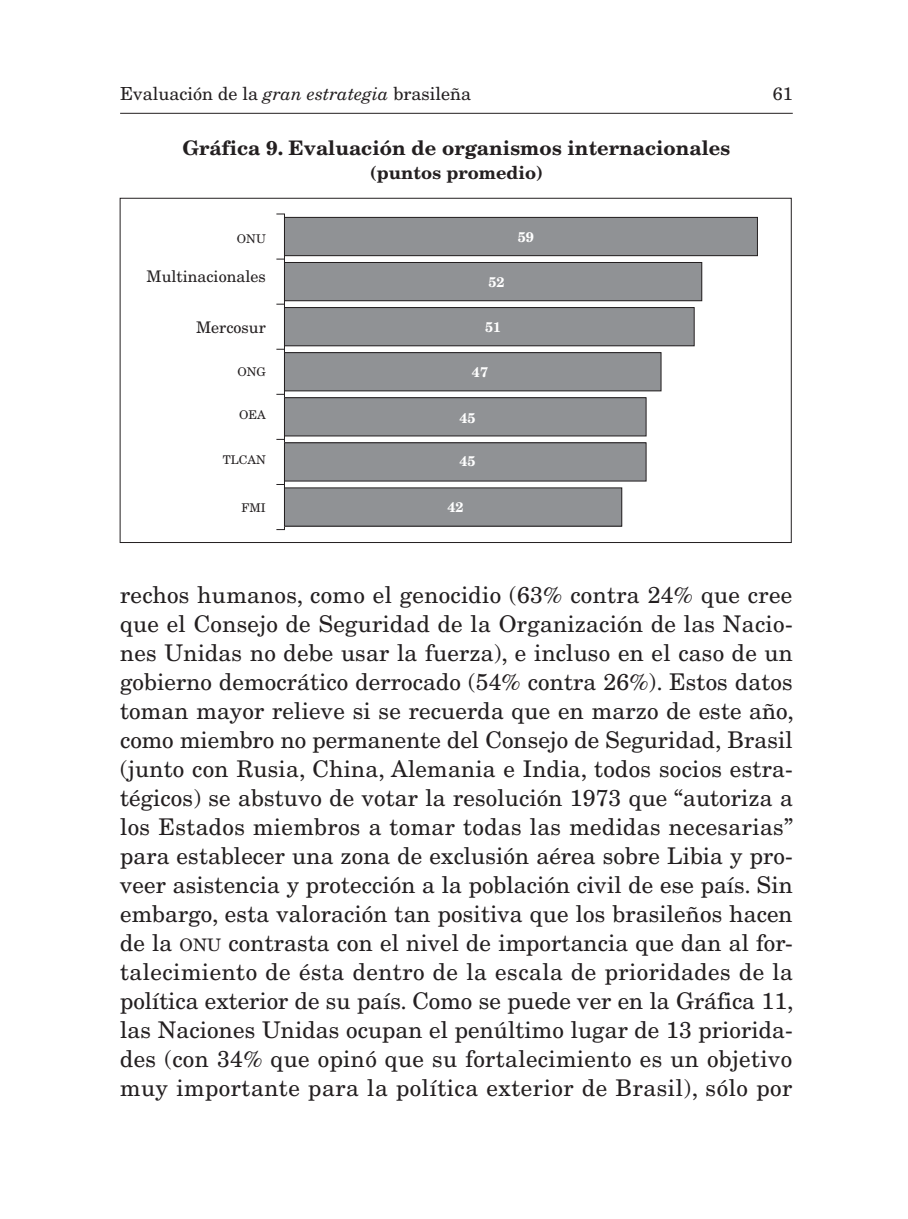
<style>
.page{position:relative;width:908px;height:1219px;background:#fff}
.page>*{position:absolute;margin:0;border:0;box-sizing:border-box;transform-origin:0 0}
.t1{font:23px/29px "New Century Schlbk LT Std";letter-spacing:.02em;color:#231f20;text-align:justify}
.t2{font:700 20px "New Century Schlbk LT Std";color:#231f20}
.t3{font:18px "New Century Schlbk LT Std";color:#231f20}
.t4{font:700 18px "New Century Schlbk LT Std";color:#231f20}
.t5{font:16px "New Century Schlbk LT Std";color:#231f20}
.t6{font:700 14px "New Century Schlbk LT Std";color:#fff}
.t7{font:12px "New Century Schlbk LT Std";color:#231f20}
.s1{font-style:italic}
.s2{font-size:17.2px}
</style>
<div class="page">
<hr style="left:120px;top:113px;width:672px;height:1px;background:#231f20">
<div style="left:284px;top:217px;width:473px;height:39px;background:#909295"></div>
<div style="left:284px;top:217px;width:473px;height:39px;border:1px solid #231f20"></div>
<div style="left:284px;top:262px;width:417px;height:39px;background:#909295"></div>
<div style="left:284px;top:262px;width:417px;height:39px;border:1px solid #231f20"></div>
<div style="left:284px;top:308px;width:410px;height:38px;background:#909295"></div>
<div style="left:284px;top:307px;width:410px;height:39px;border:1px solid #231f20"></div>
<div style="left:284px;top:353px;width:376px;height:38px;background:#909295"></div>
<div style="left:284px;top:352px;width:377px;height:39px;border:1px solid #231f20"></div>
<div style="left:284px;top:398px;width:361px;height:38px;background:#909295"></div>
<div style="left:284px;top:397px;width:362px;height:39px;border:1px solid #231f20"></div>
<div style="left:284px;top:443px;width:361px;height:38px;background:#909295"></div>
<div style="left:284px;top:442px;width:362px;height:39px;border:1px solid #231f20"></div>
<div style="left:284px;top:488px;width:337px;height:38px;background:#909295"></div>
<p class="t3" style="left:120px;top:83px;width:352px">Evaluación de la <span class="s1">gran estrategia</span> brasileña</p>
<p class="t3" style="left:772px;top:83px;width:22px">61</p>
<p class="t2" style="left:182px;top:136px;width:549px">Gráfica 9. Evaluación de organismos internacionales</p>
<p class="t4" style="left:369px;top:162px;width:175px">(puntos promedio)</p>
<p class="t7" style="left:237px;top:231px;width:30px">onu</p>
<p class="t5" style="left:146px;top:267px;width:121px">Multinacionales</p>
<p class="t6" style="left:488px;top:273px;width:18px">52</p>
<p class="t5" style="left:196px;top:317px;width:71px">Mercosur</p>
<p class="t7" style="left:237px;top:364px;width:30px">ong</p>
<p class="t7" style="left:239px;top:407px;width:28px">oea</p>
<p class="t7" style="left:222px;top:453px;width:45px">tlcan</p>
<p class="t7" style="left:241px;top:500px;width:26px">fmi</p>
<p class="t6" style="left:485px;top:318px;width:18px">51</p>
<p class="t6" style="left:472px;top:363px;width:18px">47</p>
<p class="t6" style="left:459px;top:409px;width:18px">45</p>
<p class="t6" style="left:459px;top:452px;width:18px">45</p>
<p class="t6" style="left:447px;top:498px;width:18px">42</p>
<p class="t6" style="left:517px;top:228px;width:18px">59</p>
<p class="t1" style="left:120px;top:580px;width:674px">rechos humanos, como el genocidio (63% contra 24% que cree que el Consejo de Seguridad de la Organización de las Nacio&shy;nes Unidas no debe usar la fuerza), e incluso en el caso de un gobierno democrático derrocado (54% contra 26%). Estos datos toman mayor relieve si se recuerda que en marzo de este año, como miembro no permanente del Consejo de Seguridad, Brasil (junto con Rusia, China, Alemania e India, todos socios estra&shy;tégicos) se abstuvo de votar la resolución 1973 que “autoriza a los Estados miembros a tomar todas las medidas necesarias” para establecer una zona de exclusión aérea sobre Libia y pro&shy;veer asistencia y protección a la población civil de ese país. Sin embargo, esta valoración tan positiva que los brasileños hacen de la <span class="s2">onu</span> contrasta con el nivel de importancia que dan al for&shy;talecimiento de ésta dentro de la escala de prioridades de la política exterior de su país. Como se puede ver en la Gráfica 11, las Naciones Unidas ocupan el penúltimo lugar de 13 priorida&shy;des (con 34% que opinó que su fortalecimiento es un objetivo muy importante para la política exterior de Brasil), sólo por</p>
</div>
